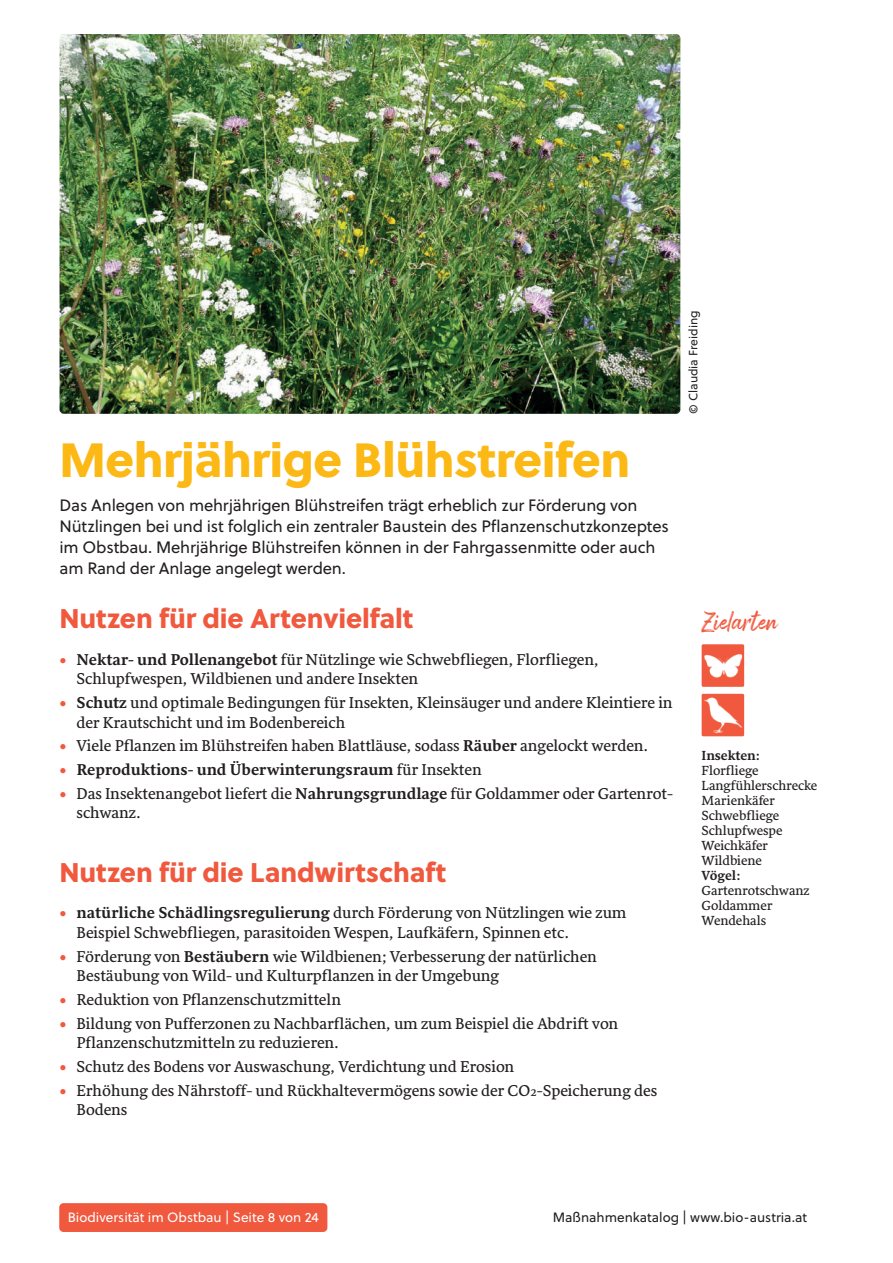
<style>
.page{position:relative;width:893px;height:1263px;background:#fff}
.page>*{position:absolute;margin:0;border:0;box-sizing:border-box;transform-origin:0 0}
.t1{font:48px "Soleil Xb";letter-spacing:-.01em;color:#fcb814}
.t2{font:27px "Soleil Xb";letter-spacing:-.005em;color:#f0593e}
.t3{font:24px "Arsilon";color:#f0593e}
.t4{font:16.5px/21px "Soleil";letter-spacing:-.01em;color:#231f20}
.t5{font:16.2px/19.5px "Sirba";color:#231f20}
.t6{font:700 16.2px "Sirba";color:#231f20}
.t7{font:13.5px/15px "Sirba";color:#231f20}
.t8{font:13.5px "Soleil";color:#231f20}
.t9{font:13.5px "Soleil";color:#fff}
.t10{font:700 13.5px "Sirba";letter-spacing:-.005em;color:#231f20}
.t11{font:12px "Soleil";color:#231f20}
.s1{color:#f0593e}
.s2{font-weight:700}
.s3{font-weight:400;color:#f0593e}
.s4{font-weight:400}
</style>
<div class="page">
<div style="left:59px;top:1203px;width:268px;height:29px;background:#f0593e;border-radius:4px"></div>
<img style="left:60px;top:34px;width:620px;height:380px">
<img style="left:702px;top:644px;width:42px;height:43px">
<img style="left:702px;top:694px;width:42px;height:42px">
<h1 class="t1" style="left:60px;top:428px;width:572px">Mehrjährige Blühstreifen</h1>
<p class="t4" style="left:60px;top:495px;width:611px">Das Anlegen von mehrjährigen Blühstreifen trägt erheblich zur Förderung von Nützlingen bei und ist folglich ein zentraler Baustein des Pflanzenschutzkonzeptes im Obstbau. Mehrjährige Blühstreifen können in der Fahrgassenmitte oder auch am Rand der Anlage angelegt werden.</p>
<h2 class="t2" style="left:60px;top:601px;width:355px">Nutzen für die Artenvielfalt</h2>
<p class="t5" style="left:77px;top:650px;width:524px;text-indent:-17px"><span class="s1">•</span> <span class="s2">Nektar- und Pollenangebot</span> für Nützlinge wie Schwebfliegen, Florfliegen,<br>Schlupfwespen, Wildbienen und andere Insekten</p>
<p class="t5" style="left:77px;top:693px;width:598px;text-indent:-17px"><span class="s1">•</span> <span class="s2">Schutz</span> und optimale Bedingungen für Insekten, Kleinsäuger und andere Kleintiere in der Krautschicht und im Bodenbereich</p>
<p class="t5" style="left:60px;top:737px;width:590px"><span class="s1">•</span> Viele Pflanzen im Blühstreifen haben Blattläuse, sodass <span class="s2">Räuber</span> angelockt werden.</p>
<p class="t6" style="left:60px;top:757px;width:424px"><span class="s3">•</span> Reproduktions- und Überwinterungsraum <span class="s4">für Insekten</span></p>
<p class="t5" style="left:77px;top:784px;width:598px;text-indent:-17px"><span class="s1">•</span> Das Insektenangebot liefert die <span class="s2">Nahrungsgrundlage</span> für Goldammer oder Gartenrot&shy;schwanz.</p>
<h2 class="t2" style="left:60px;top:854px;width:388px">Nutzen für die Landwirtschaft</h2>
<p class="t5" style="left:77px;top:904px;width:551px;text-indent:-17px"><span class="s1">•</span> <span class="s2">natürliche Schädlingsregulierung</span> durch Förderung von Nützlingen wie zum<br>Beispiel Schwebfliegen, parasitoiden Wespen, Laufkäfern, Spinnen etc.</p>
<p class="t5" style="left:77px;top:947px;width:522px;text-indent:-17px"><span class="s1">•</span> Förderung von <span class="s2">Bestäubern</span> wie Wildbienen; Verbesserung der natürlichen<br>Bestäubung von Wild- und Kulturpflanzen in der Umgebung</p>
<p class="t5" style="left:60px;top:990px;width:283px"><span class="s1">•</span> Reduktion von Pflanzenschutzmitteln</p>
<p class="t5" style="left:77px;top:1014px;width:543px;text-indent:-17px"><span class="s1">•</span> Bildung von Pufferzonen zu Nachbarflächen, um zum Beispiel die Abdrift von<br>Pflanzenschutzmitteln zu reduzieren.</p>
<p class="t5" style="left:60px;top:1057px;width:456px"><span class="s1">•</span> Schutz des Bodens vor Auswaschung, Verdichtung und Erosion</p>
<p class="t5" style="left:77px;top:1081px;width:582px;text-indent:-17px"><span class="s1">•</span> Erhöhung des Nährstoff- und Rückhaltevermögens sowie der CO2-Speicherung des<br>Bodens</p>
<p class="t11" style="left:686px;top:414px;width:105px;rotate:-90deg">© Claudia Freiding</p>
<h3 class="t3" style="left:702px;top:606px;width:78px">Zielarten</h3>
<p class="t10" style="left:702px;top:745px;width:60px">Insekten:</p>
<p class="t7" style="left:702px;top:763px;width:117px">Florfliege<br>Langfühlerschrecke<br>Marienkäfer<br>Schwebfliege<br>Schlupfwespe<br>Weichkäfer<br>Wildbiene</p>
<p class="t10" style="left:702px;top:865px;width:40px">Vögel:</p>
<p class="t7" style="left:702px;top:883px;width:110px">Gartenrotschwanz<br>Goldammer<br>Wendehals</p>
<p class="t9" style="left:68px;top:1208px;width:253px">Biodiversität im Obstbau | Seite 8 von 24</p>
<p class="t8" style="left:553px;top:1208px;width:256px">Maßnahmenkatalog | www.bio-austria.at</p>
</div>
